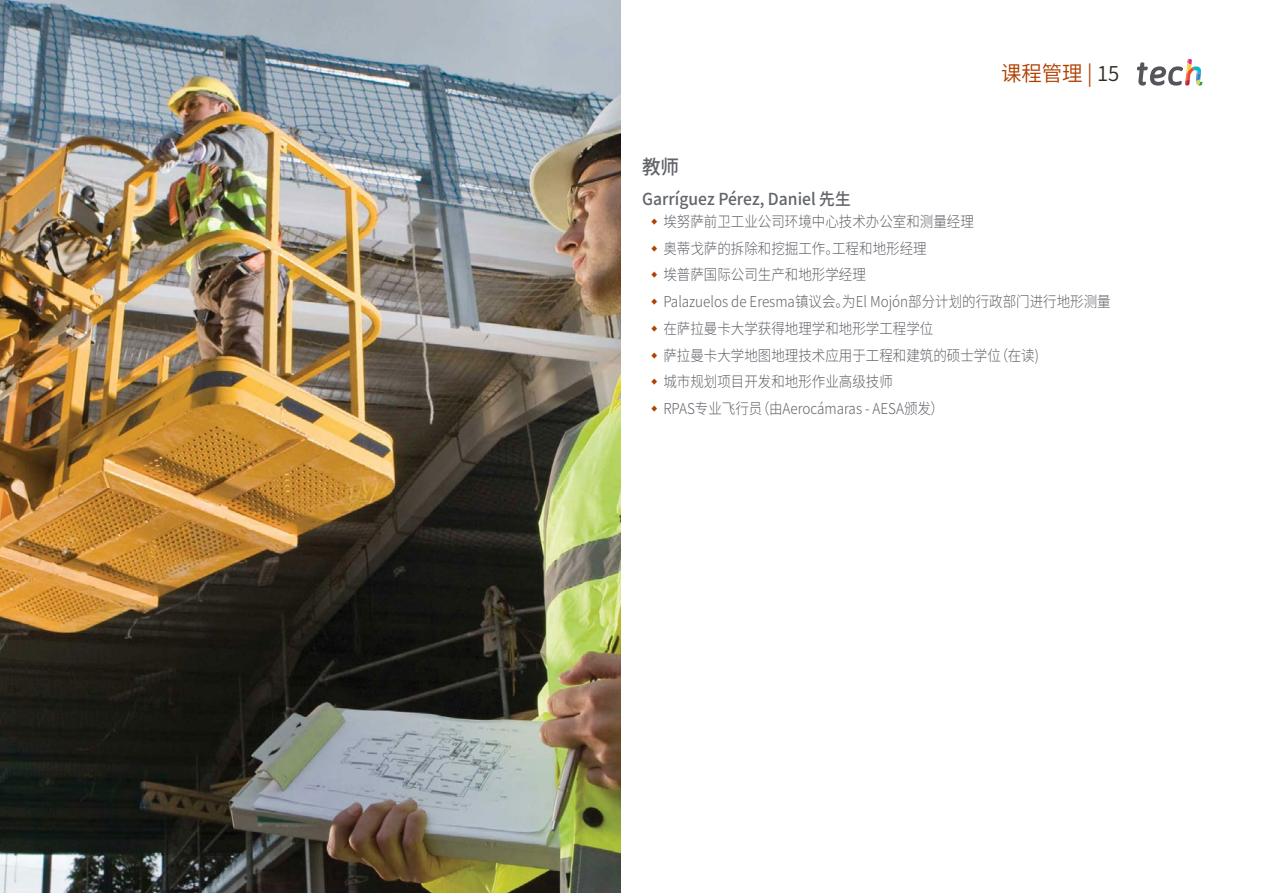
<style>
.page{position:relative;width:1263px;height:893px;background:#fff}
.page>*{position:absolute;margin:0;border:0;box-sizing:border-box;transform-origin:0 0}
.t1{font:21px "Source Han Sans CN";color:#ae4000}
.t2{font:500 19.5px "Source Han Sans CN";color:#61646a;scale:.95 1}
.t3{font:500 16.5px "Source Han Sans CN";color:#61646a;scale:.95 1}
.t4{font:300 15px/26.7px "Source Han Sans CN";color:#61646a;scale:.9 1}
.s1{color:#312e20}
</style>
<div class="page">
<img style="left:0;top:0;width:621px;height:893px">
<svg style="left:1137px;top:59px;width:65px;height:27px"></svg>
<h1 class="t1" style="left:1001px;top:62px;width:120px">课程管理 | <span class="s1">15</span></h1>
<h2 class="t2" style="left:642px;top:156px;width:41px">教师</h2>
<p class="t3" style="left:642px;top:189px;width:221px">Garríguez Pérez, Daniel 先生</p>
<p class="t4" style="left:663px;top:208px;width:498px">埃努萨前卫工业公司环境中心技术办公室和测量经理<br>奥蒂戈萨的拆除和挖掘工作。工程和地形经理<br>埃普萨国际公司生产和地形学经理<br>Palazuelos de Eresma镇议会。为El Mojón部分计划的行政部门进行地形测量在萨拉曼卡大学获得地理学和地形学工程学位<br>萨拉曼卡大学地图地理技术应用于工程和建筑的硕士学位（在读)<br>城市规划项目开发和地形作业高级技师<br>RPAS专业飞行员（由Aerocámaras - AESA颁发）</p>
</div>
